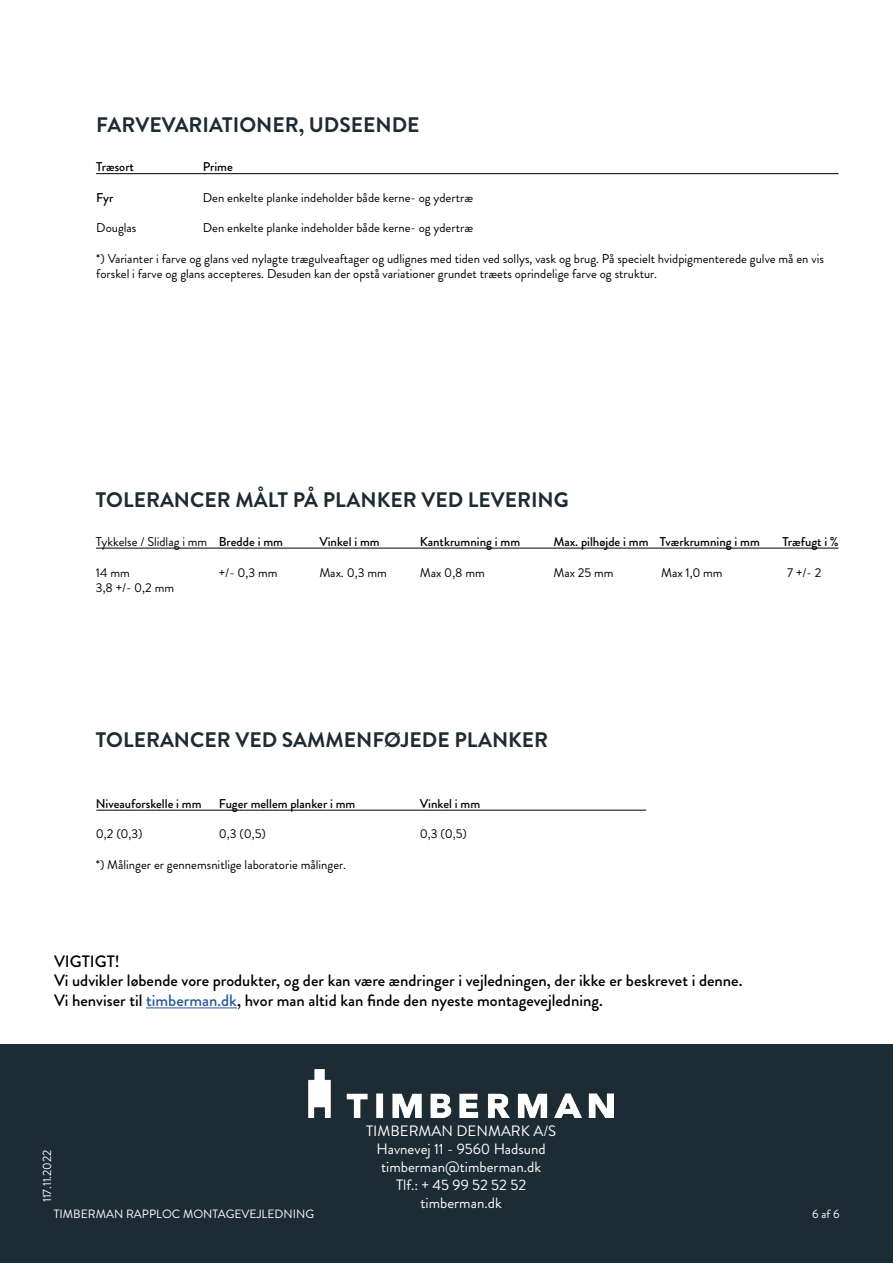
<style>
.page{position:relative;width:893px;height:1263px;background:#fff}
.page>*{position:absolute;margin:0;border:0;box-sizing:border-box;transform-origin:0 0}
.t1{font:700 21px "Brandon Grotesque";color:#1d2b34}
.t2{font:500 16.5px/19.8px "Brandon Grotesque";color:#000}
.t3{font:15px/18px "Brandon Grotesque";color:#fff;text-align:center}
.t4{font:12.75px/15.3px "Brandon Grotesque";color:#000}
.t5{font:500 12.75px "Brandon Grotesque";color:#000}
.t6{font:12px "Brandon Grotesque";color:#fff}
.s1{font-weight:500}
.s2{color:#275b9b}
</style>
<div class="page">
<hr style="left:96px;top:548px;width:742px;height:1px;background:#000">
<div style="left:0;top:1045px;width:893px;height:218px;background:#1d2b34"></div>
<img style="left:309px;top:1069px;width:305px;height:48px">
<hr style="left:146px;top:1007px;width:91px;height:1px;background:#275b9b">
<hr style="left:96px;top:810px;width:550px;height:1px;background:#000">
<hr style="left:96px;top:173px;width:742px;height:1px;background:#000">
<h1 class="t1" style="left:96px;top:110px;width:325px">FARVEVARIATIONER, UDSEENDE</h1>
<p class="t5" style="left:96px;top:158px;width:39px">Træsort</p>
<p class="t5" style="left:203px;top:158px;width:32px">Prime</p>
<p class="t5" style="left:96px;top:189px;width:19px">Fyr</p>
<p class="t4" style="left:203px;top:190px;width:272px">Den enkelte planke indeholder både kerne- og ydertræ</p>
<p class="t4" style="left:96px;top:221px;width:42px">Douglas</p>
<p class="t4" style="left:203px;top:221px;width:272px">Den enkelte planke indeholder både kerne- og ydertræ</p>
<p class="t4" style="left:96px;top:251px;width:729px">*) Varianter i farve og glans ved nylagte trægulveaftager og udlignes med tiden ved sollys, vask og brug. På specielt hvidpigmenterede gulve må en vis forskel i farve og glans accepteres. Desuden kan der opstå variationer grundet træets oprindelige farve og struktur.</p>
<h1 class="t1" style="left:96px;top:485px;width:474px">TOLERANCER MÅLT PÅ PLANKER VED LEVERING</h1>
<p class="t4" style="left:96px;top:534px;width:189px">Tykkelse / Slidlag i mm <span class="s1">Bredde i mm</span></p>
<p class="t5" style="left:319px;top:533px;width:62px">Vinkel i mm</p>
<p class="t5" style="left:420px;top:533px;width:102px">Kantkrumning i mm</p>
<p class="t5" style="left:553px;top:533px;width:208px">Max. pilhøjde i mm Tværkrumning i mm</p>
<p class="t5" style="left:782px;top:533px;width:58px">Træfugt i %</p>
<p class="t4" style="left:96px;top:565px;width:35px">14 mm</p>
<p class="t4" style="left:219px;top:565px;width:60px">+/- 0,3 mm</p>
<p class="t4" style="left:319px;top:565px;width:69px">Max. 0,3 mm</p>
<p class="t4" style="left:420px;top:565px;width:66px">Max 0,8 mm</p>
<p class="t4" style="left:553px;top:565px;width:62px">Max 25 mm</p>
<p class="t4" style="left:661px;top:565px;width:63px">Max 1,0 mm</p>
<p class="t4" style="left:787px;top:565px;width:36px">7 +/- 2</p>
<p class="t4" style="left:96px;top:580px;width:80px">3,8 +/- 0,2 mm</p>
<h1 class="t1" style="left:96px;top:725px;width:454px">TOLERANCER VED SAMMENFØJEDE PLANKER</h1>
<p class="t5" style="left:96px;top:794px;width:107px">Niveauforskelle i mm</p>
<p class="t5" style="left:219px;top:794px;width:138px">Fuger mellem planker i mm</p>
<p class="t5" style="left:420px;top:794px;width:62px">Vinkel i mm</p>
<p class="t4" style="left:96px;top:826px;width:48px">0,2 (0,3)</p>
<p class="t4" style="left:219px;top:826px;width:48px">0,3 (0,5)</p>
<p class="t4" style="left:420px;top:826px;width:48px">0,3 (0,5)</p>
<p class="t4" style="left:96px;top:857px;width:252px">*) Målinger er gennemsnitlige laboratorie målinger.</p>
<p class="t2" style="left:54px;top:951px;width:690px">VIGTIGT!<br>Vi udvikler løbende vore produkter, og der kan være ændringer i vejledningen, der ikke er beskrevet i denne.<br>Vi henviser til <span class="s2">timberman.dk</span>, hvor man altid kan finde den nyeste montagevejledning.</p>
<p class="t3" style="left:366px;top:1122px;width:192px">TIMBERMAN DENMARK A/S<br>Havnevej 11 - 9560 Hadsund timberman@timberman.dk<br>Tlf.: + 45 99 52 52 52 timberman.dk</p>
<p class="t6" style="left:39px;top:1202px;width:54px;rotate:-90deg">117.11.2022</p>
<p class="t6" style="left:54px;top:1205px;width:262px">TIMBERMAN RAPPLOC MONTAGEVEJLEDNING</p>
<p class="t6" style="left:812px;top:1205px;width:29px">6 af 6</p>
</div>
